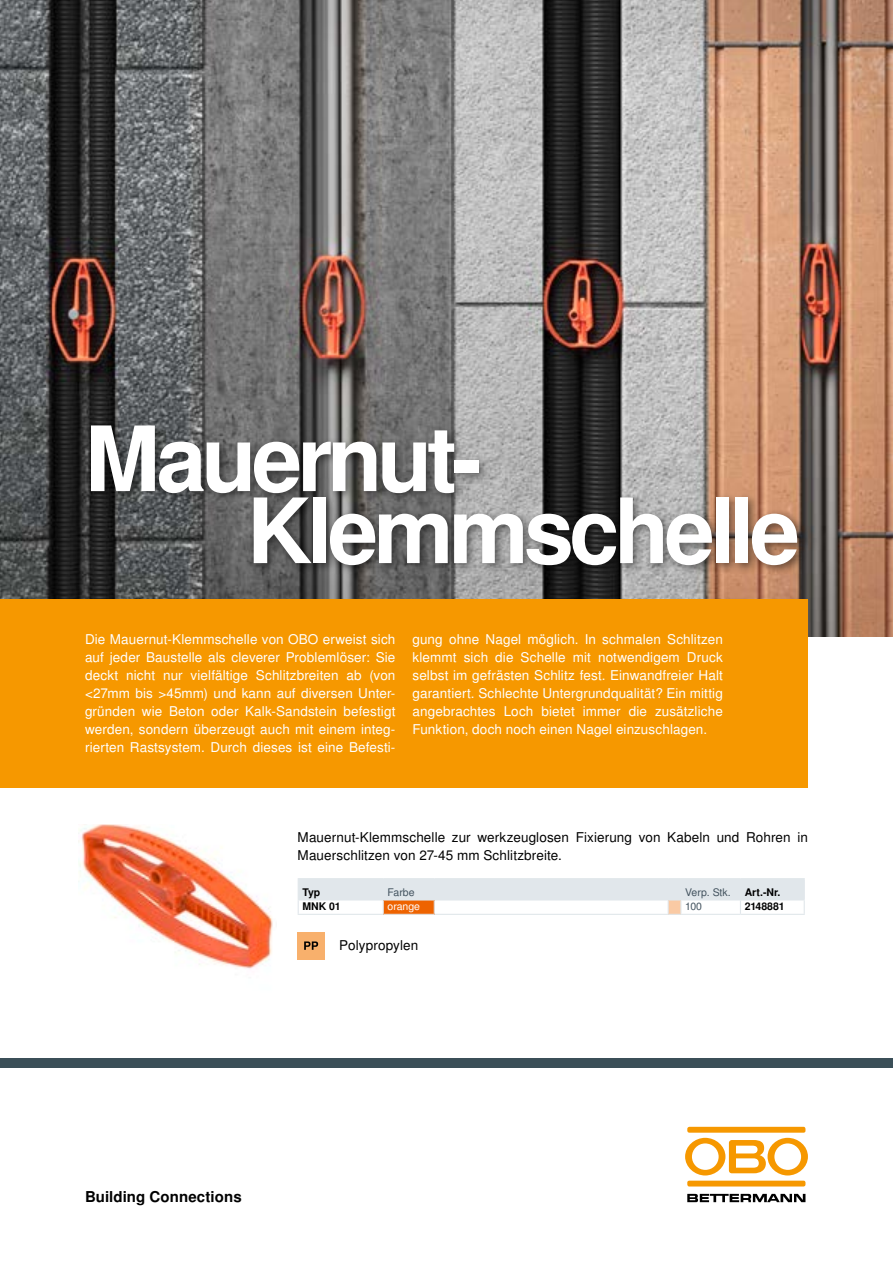
<style>
.page{position:relative;width:893px;height:1263px;background:#fff}
.page>*{position:absolute;margin:0;border:0;box-sizing:border-box;transform-origin:0 0}
.t1{font:700 90px/72px "Nimbus San LOT";letter-spacing:-.055em;color:#fff}
.t2{font:700 15px "Nimbus San LOT";letter-spacing:.005em;color:#000}
.t3{font:13.5px/18px "Nimbus San LOT";letter-spacing:.01em;color:#fff;text-align:justify}
.t4{font:13.5px/18px "Nimbus San LOT";letter-spacing:.005em;color:#000}
.t5{font:700 10.5px "Nimbus San LOT";color:#000}
.t6{font:10.5px "Nimbus San LOT";color:#41515d}
.t7{font:10.5px "Nimbus San LOT";color:#fff}
</style>
<div class="page">
<img style="left:0;top:0;width:893px;height:637px">
<svg style="left:685px;top:1127px;width:123px;height:59px"></svg>
<svg style="left:687px;top:1194px;width:118px;height:8px"></svg>
<div style="left:0;top:1058px;width:893px;height:9px;background:#3b4f58"></div>
<div style="left:0;top:600px;width:808px;height:188px;background:#f69800"></div>
<div style="left:87px;top:420px;width:722px;height:155px;background:#000;opacity:.5"></div>
<img style="left:79px;top:824px;width:194px;height:145px">
<svg style="left:298px;top:878px;width:507px;height:37px"></svg>
<div style="left:298px;top:932px;width:27px;height:27px;background:#f8b06c"></div>
<svg style="left:304px;top:941px;width:14px;height:9px"></svg>
<h1 class="t1" style="left:247px;top:427px;width:554px;text-indent:-162px">Mauernut-<br>Klemmschelle</h1>
<p class="t3" style="left:85px;top:631px;width:312px">Die Mauernut-Klemmschelle von OBO erweist sich auf jeder Baustelle als cleverer Problemlöser: Sie deckt nicht nur vielfältige Schlitzbreiten ab (von &lt;27mm bis &gt;45mm) und kann auf diversen Unter&shy;gründen wie Beton oder Kalk-Sandstein befestigt werden, sondern überzeugt auch mit einem integ&shy;rierten Rastsystem. Durch dieses ist eine Befesti-</p>
<p class="t3" style="left:412px;top:631px;width:312px">gung ohne Nagel möglich. In schmalen Schlitzen klemmt sich die Schelle mit notwendigem Druck selbst im gefrästen Schlitz fest. Einwandfreier Halt garantiert. Schlechte Untergrundqualität? Ein mittig angebrachtes Loch bietet immer die zusätzliche Funktion, doch noch einen Nagel einzuschlagen.</p>
<p class="t4" style="left:298px;top:829px;width:512px">Mauernut-Klemmschelle zur werkzeuglosen Fixierung von Kabeln und Rohren in<br>Mauerschlitzen von 27-45 mm Schlitzbreite.</p>
<p class="t5" style="left:302px;top:886px;width:19px">Typ</p>
<p class="t6" style="left:387px;top:886px;width:29px">Farbe</p>
<p class="t6" style="left:685px;top:886px;width:47px">Verp. Stk.</p>
<p class="t5" style="left:745px;top:886px;width:37px">Art.-Nr.</p>
<p class="t5" style="left:302px;top:900px;width:40px">MNK 01</p>
<p class="t7" style="left:387px;top:900px;width:34px">orange</p>
<p class="t6" style="left:685px;top:900px;width:18px">100</p>
<p class="t5" style="left:745px;top:900px;width:41px">2148881</p>
<p class="t4" style="left:339px;top:937px;width:81px">Polypropylen</p>
<p class="t2" style="left:85px;top:1188px;width:158px">Building Connections</p>
</div>
